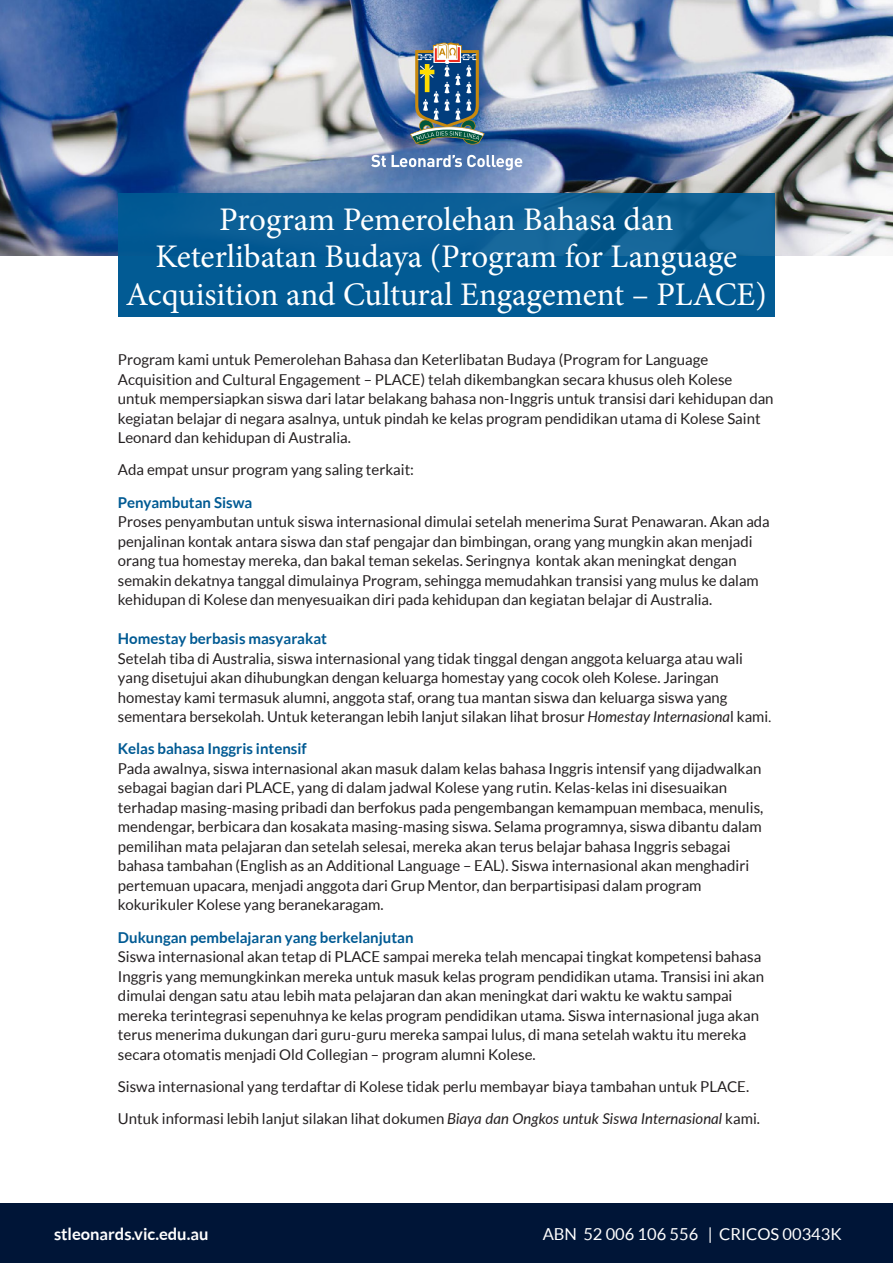
<style>
.page{position:relative;width:893px;height:1263px;background:#fff}
.page>*{position:absolute;margin:0;border:0;box-sizing:border-box;transform-origin:0 0}
.Heading{font:33px/37.5px "Minion Pro";letter-spacing:-.005em;color:#fff;text-align:center}
.t1{font:16.5px "Lato";color:#fff}
.Body{font:700 16.5px "Lato";color:#fff}
.Pa1{font:15px/19.5px "Lato";color:#231f20}
.Body-2{font:15px/19.5px "Lato";color:#231f20}
.Pa1-2{font:700 15px "Lato";color:#005a93}
.Body-3{font:700 15px "Lato";color:#005a93}
.s1{font-style:italic}
.s2{font-family:"Minion Pro"}
</style>
<div class="page">
<img style="left:0;top:0;width:893px;height:255px">
<svg style="left:119px;top:193px;width:656px;height:124px;background:#065c94"></svg>
<svg style="left:371px;top:155px;width:15px;height:12px"></svg>
<svg style="left:392px;top:155px;width:130px;height:15px"></svg>
<img style="left:410px;top:43px;width:74px;height:104px">
<div style="left:0;top:1203px;width:893px;height:60px;background:#001537"></div>
<p class="Heading" style="left:219px;top:200px;width:456px">Program Pemerolehan Bahasa dan</p>
<p class="Heading" style="left:126px;top:238px;width:642px">Keterlibatan Budaya (Program for Language<br>Acquisition and Cultural Engagement – PLACE)</p>
<p class="Body-2" style="left:118px;top:350px;width:657px">Program kami untuk Pemerolehan Bahasa dan Keterlibatan Budaya (Program for Language Acquisition and Cultural Engagement – PLACE) telah dikembangkan secara khusus oleh Kolese untuk mempersiapkan siswa dari latar belakang bahasa non-Inggris untuk transisi dari kehidupan dan kegiatan belajar di negara asalnya, untuk pindah ke kelas program pendidikan utama di Kolese Saint Leonard dan kehidupan di Australia.</p>
<p class="Body-2" style="left:118px;top:460px;width:298px">Ada empat unsur program yang saling terkait:</p>
<p class="Body-3" style="left:118px;top:493px;width:136px">Penyambutan Siswa</p>
<p class="Body-2" style="left:118px;top:512px;width:653px">Proses penyambutan untuk siswa internasional dimulai setelah menerima Surat Penawaran. Akan ada penjalinan kontak antara siswa dan staf pengajar dan bimbingan, orang yang mungkin akan menjadi orang tua homestay mereka, dan bakal teman sekelas. Seringnya kontak akan meningkat dengan semakin dekatnya tanggal dimulainya Program, sehingga memudahkan transisi yang mulus ke dalam kehidupan di Kolese dan menyesuaikan diri pada kehidupan dan kegiatan belajar di Australia.</p>
<p class="Pa1-2" style="left:118px;top:630px;width:211px">Homestay berbasis masyarakat</p>
<p class="Pa1" style="left:118px;top:648px;width:655px">Setelah tiba di Australia, siswa internasional yang tidak tinggal dengan anggota keluarga atau wali yang disetujui akan dihubungkan dengan keluarga homestay yang cocok oleh Kolese. Jaringan homestay kami termasuk alumni, anggota staf, orang tua mantan siswa dan keluarga siswa yang sementara bersekolah. Untuk keterangan lebih lanjut silakan lihat brosur <span class="s1">Homestay Internasiona</span>l kami<span class="s2">.</span></p>
<p class="Pa1-2" style="left:118px;top:740px;width:190px">Kelas bahasa Inggris intensif</p>
<p class="Pa1" style="left:118px;top:758px;width:647px">Pada awalnya, siswa internasional akan masuk dalam kelas bahasa Inggris intensif yang dijadwalkan sebagai bagian dari PLACE, yang di dalam jadwal Kolese yang rutin. Kelas-kelas ini disesuaikan terhadap masing-masing pribadi dan berfokus pada pengembangan kemampuan membaca, menulis, mendengar, berbicara dan kosakata masing-masing siswa. Selama programnya, siswa dibantu dalam pemilihan mata pelajaran dan setelah selesai, mereka akan terus belajar bahasa Inggris sebagai bahasa tambahan (English as an Additional Language – EAL). Siswa internasional akan menghadiri pertemuan upacara, menjadi anggota dari Grup Mentor, dan berpartisipasi dalam program kokurikuler Kolese yang beranekaragam.</p>
<p class="Pa1-2" style="left:118px;top:928px;width:297px">Dukungan pembelajaran yang berkelanjutan</p>
<p class="Pa1" style="left:118px;top:947px;width:648px">Siswa internasional akan tetap di PLACE sampai mereka telah mencapai tingkat kompetensi bahasa Inggris yang memungkinkan mereka untuk masuk kelas program pendidikan utama. Transisi ini akan dimulai dengan satu atau lebih mata pelajaran dan akan meningkat dari waktu ke waktu sampai mereka terintegrasi sepenuhnya ke kelas program pendidikan utama. Siswa internasional juga akan terus menerima dukungan dari guru-guru mereka sampai lulus, di mana setelah waktu itu mereka secara otomatis menjadi Old Collegian – program alumni Kolese.</p>
<p class="Pa1" style="left:118px;top:1076px;width:633px">Siswa internasional yang terdaftar di Kolese tidak perlu membayar biaya tambahan untuk PLACE.</p>
<p class="Pa1" style="left:118px;top:1109px;width:644px">Untuk informasi lebih lanjut silakan lihat dokumen <span class="s1">Biaya dan Ongkos untuk Siswa Internasional</span> kami.</p>
<p class="Body" style="left:54px;top:1224px;width:156px">stleonards.vic.edu.au</p>
<h3 class="t1" style="left:543px;top:1225px;width:300px">ABN 52 006 106 556 | CRICOS 00343K</h3>
</div>
